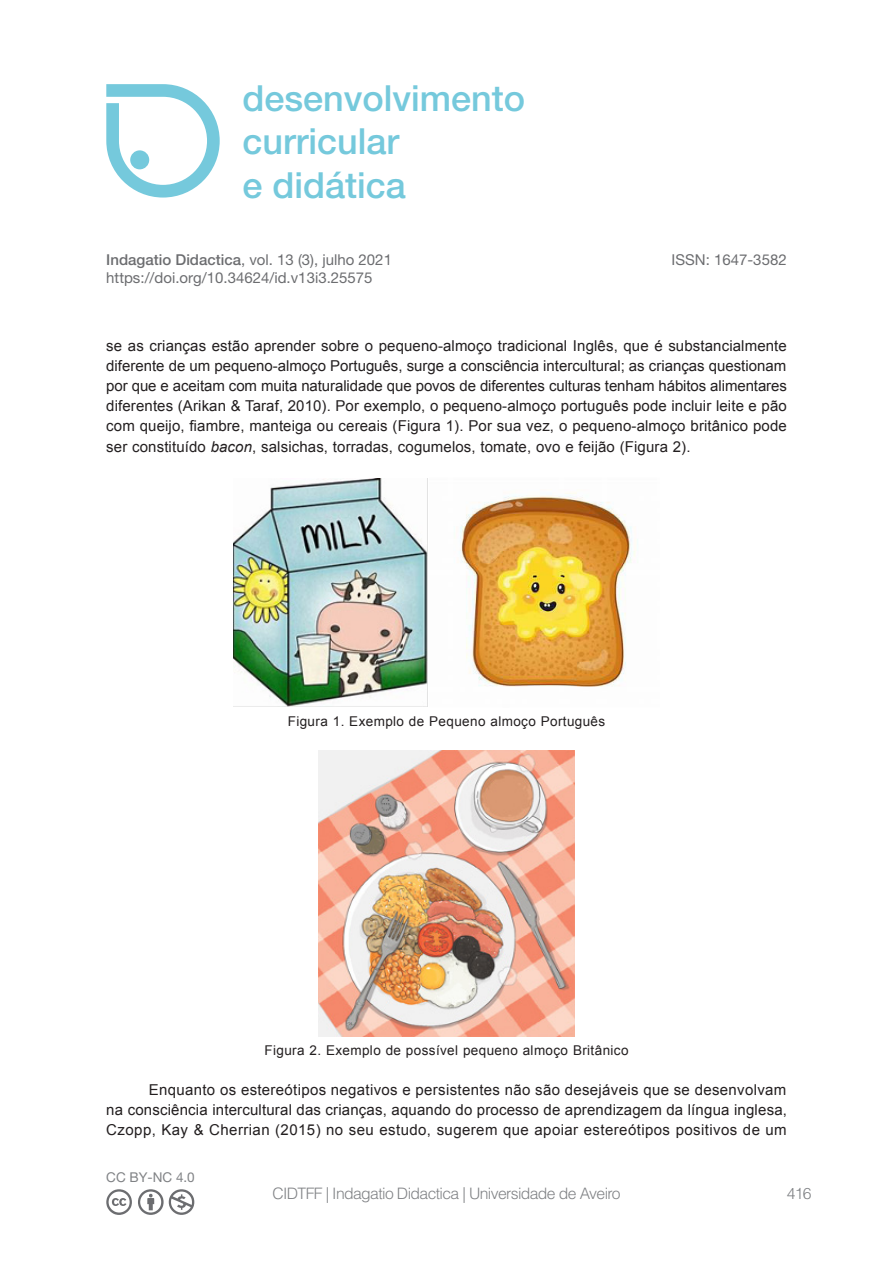
<style>
.page{position:relative;width:893px;height:1263px;background:#fff}
.page>*{position:absolute;margin:0;border:0;box-sizing:border-box;transform-origin:0 0}
.t1{font:500 36px/43.2px "Helvetica Neue LT Pro";color:#75c9dc}
.t2{font:300 15.75px "Helvetica LT Std";letter-spacing:-.04em;color:#808285}
.Paragrafo{font:15px/20.1px "Arial";letter-spacing:.02em;color:#231f20;text-align:justify}
.t3{font:15px/18px "Helvetica Neue LT Pro";color:#6c6d70}
.Legenda{font:13.5px "Arial";letter-spacing:.03em;color:#231f20}
.t4{font:13.5px "Helvetica Neue LT Pro";color:#808285}
.s1{font-weight:500}
.s2{font-style:italic}
</style>
<div class="page">
<svg style="left:106px;top:84px;width:114px;height:114px"></svg>
<div style="left:130px;top:150px;width:19px;height:19px;background:#75c9dc;border-radius:50%"></div>
<svg style="left:106px;top:1189px;width:26px;height:26px"></svg>
<svg style="left:138px;top:1189px;width:56px;height:26px"></svg>
<img style="left:234px;top:478px;width:404px;height:229px">
<img style="left:318px;top:751px;width:257px;height:286px">
<h1 class="t1" style="left:242px;top:76px;width:284px">desenvolvimento curricular<br>e didática</h1>
<p class="t3" style="left:106px;top:250px;width:287px"><span class="s1">Indagatio Didactica</span>, vol. 13 (3), julho 2021 https://doi.org/10.34624/id.v13i3.25575</p>
<p class="t3" style="left:672px;top:250px;width:117px">ISSN: 1647-3582</p>
<p class="Paragrafo" style="left:106px;top:336px;width:682px">se as crianças estão aprender sobre o pequeno-almoço tradicional Inglês, que é substancialmente diferente de um pequeno-almoço Português, surge a consciência intercultural; as crianças questionam por que e aceitam com muita naturalidade que povos de diferentes culturas tenham hábitos alimentares diferentes (Arikan &amp; Taraf, 2010). Por exemplo, o pequeno-almoço português pode incluir leite e pão com queijo, fiambre, manteiga ou cereais (Figura 1). Por sua vez, o pequeno-almoço britânico pode ser constituído <span class="s2">bacon</span>, salsichas, torradas, cogumelos, tomate, ovo e feijão (Figura 2).</p>
<p class="Legenda" style="left:288px;top:712px;width:319px">Figura 1. Exemplo de Pequeno almoço Português</p>
<p class="Legenda" style="left:264px;top:1041px;width:366px">Figura 2. Exemplo de possível pequeno almoço Britânico</p>
<p class="Paragrafo" style="left:106px;top:1080px;width:682px;text-indent:43px">Enquanto os estereótipos negativos e persistentes não são desejáveis que se desenvolvam na consciência intercultural das crianças, aquando do processo de aprendizagem da língua inglesa, Czopp, Kay &amp; Cherrian (2015) no seu estudo, sugerem que apoiar estereótipos positivos de um</p>
<p class="t4" style="left:106px;top:1169px;width:90px">CC BY-NC 4.0</p>
<p class="t2" style="left:272px;top:1184px;width:350px">CIDTFF | Indagatio Didactica | Universidade de Aveiro</p>
<p class="t2" style="left:787px;top:1184px;width:27px">416</p>
</div>
